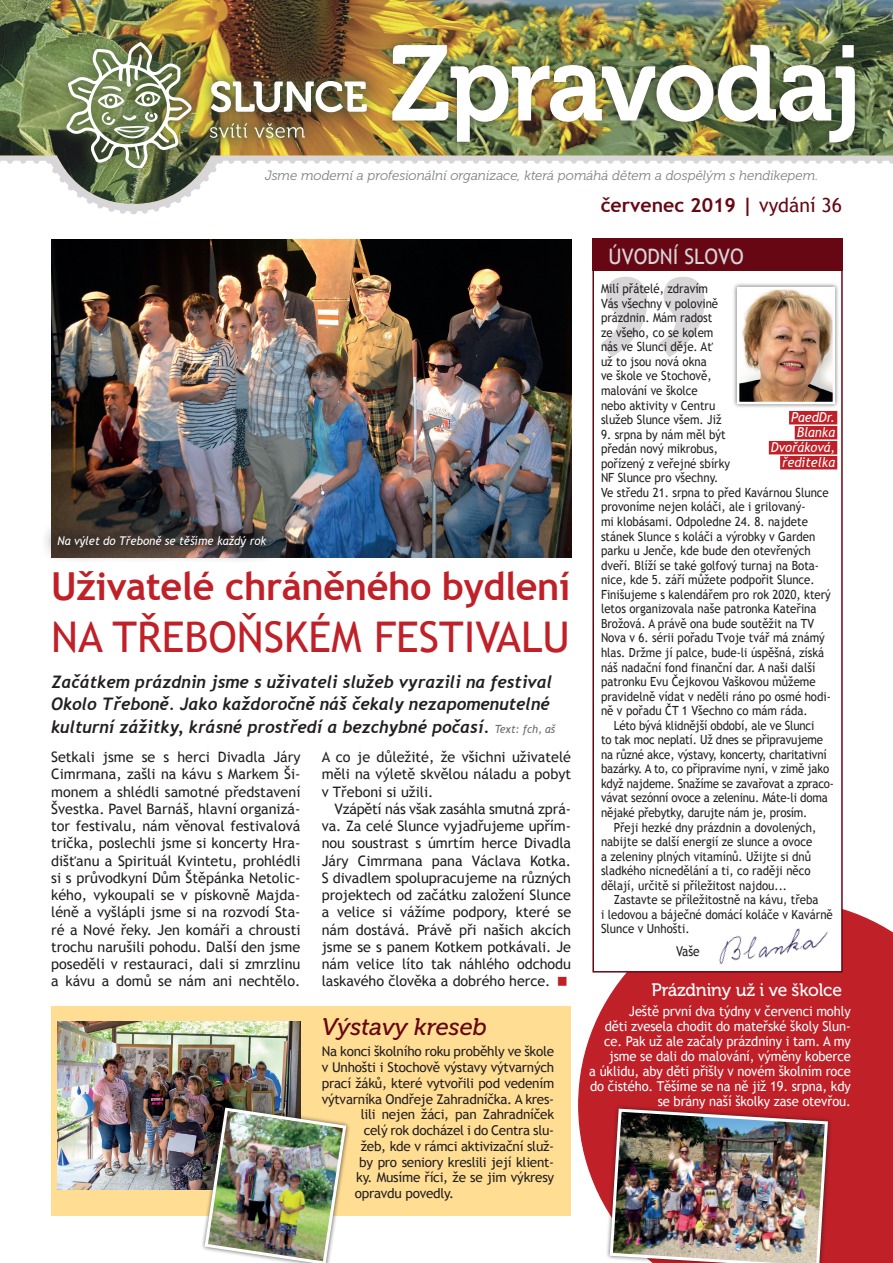
<style>
.page{position:relative;width:893px;height:1263px;background:#fff}
.page>*{position:absolute;margin:0;border:0;box-sizing:border-box;transform-origin:0 0}
.t1{font:700 255.45px "Trebuchet MS";color:#d8d6d8}
.t2{font:106.2px "Museo 700";letter-spacing:-.02em;color:#fff;scale:.96 1}
.t3{font:42.3px "Trebuchet MS";color:#c02028}
.t4{font:700 38.55px "Trebuchet MS";letter-spacing:-.01em;color:#c02028}
.t5{font:italic 24px "Museo 500";color:#670714}
.t6{font:21.3px "Trebuchet MS";color:#d8d6d8;scale:.95 1}
.t7{font:700 19.5px "Trebuchet MS";color:#670714}
.t8{font:18px "Museo 500";letter-spacing:-.01em;color:#fff}
.t9{font:italic 700 17.25px/22.5px "Trebuchet";color:#231f20}
.t10{font:14.4px/17.2px "Trebuchet MS";letter-spacing:-.005em;color:#231f20;text-align:justify}
.t11{font:13.65px/15px "Trebuchet MS";letter-spacing:-.01em;color:#fff;text-align:right;scale:.95 1}
.t12{font:13.5px "Trebuchet MS";letter-spacing:-.02em;color:#231f20}
.t13{font:italic 13.5px "Museo 300";color:#808285}
.t14{font:italic 13.5px/15px "Trebuchet MS";color:#fff;text-align:right;scale:.95 1}
.t15{font:13.5px "Trebuchet MS";letter-spacing:-.02em;color:#231f20;scale:.88 1}
.t16{font:12.6px/14.5px "Trebuchet MS";color:#231f20;scale:.91 1}
.t17{font:italic 12px "Trebuchet MS";color:#fff;scale:.95 1}
.s1{font-weight:400}
.s2{font-family:"Trebuchet MS";font-weight:400;font-size:11.25px;color:#6c6d70}
</style>
<div class="page">
<img style="left:51px;top:239px;width:520px;height:318px">
<svg style="left:578px;top:909px;width:315px;height:354px;background:#c6373f"></svg>
<div style="left:592px;top:241px;width:251px;height:731px;background:#fff;border:2px solid #670714"></div>
<svg style="left:97px;top:204px;width:74px;height:11px"></svg>
<img style="left:0;top:0;width:893px;height:204px">
<div style="left:53px;top:29px;width:326px;height:152px;background:#4c6136;opacity:.84"></div>
<img style="left:58px;top:34px;width:316px;height:134px">
<div style="left:384px;top:36px;width:480px;height:115px;background:#231f20;opacity:.6"></div>
<div style="left:592px;top:238px;width:251px;height:33px;background:#670714"></div>
<div style="left:40px;top:518px;width:244px;height:47px;background:#231f20;opacity:.95"></div>
<div style="left:789px;top:411px;width:48px;height:13px;background:#c02028"></div>
<div style="left:795px;top:426px;width:42px;height:13px;background:#c02028"></div>
<div style="left:769px;top:441px;width:68px;height:13px;background:#c02028"></div>
<div style="left:780px;top:456px;width:57px;height:13px;background:#c02028"></div>
<div style="left:732px;top:282px;width:108px;height:126px;background:#231f20;opacity:.7"></div>
<img style="left:740px;top:290px;width:92px;height:111px">
<div style="left:737px;top:287px;width:98px;height:117px;border:2px solid #fff"></div>
<img style="left:713px;top:904px;width:130px;height:75px">
<div style="left:606px;top:1104px;width:226px;height:159px;background:#231f20;opacity:.7"></div>
<img style="left:608px;top:1107px;width:221px;height:156px">
<div style="left:51px;top:1006px;width:519px;height:210px;background:#ffdd93"></div>
<img style="left:58px;top:1022px;width:242px;height:168px">
<div style="left:200px;top:1103px;width:150px;height:160px;background:#231f20;opacity:.7"></div>
<img style="left:203px;top:1106px;width:145px;height:157px">
<h2 class="t2" style="left:391px;top:25px;width:493px">Zpravodaj</h2>
<p class="t13" style="left:265px;top:168px;width:555px">Jsme moderní a profesionální organizace, která pomáhá dětem a dospělým s hendikepem.</p>
<h3 class="t7" style="left:601px;top:193px;width:243px">červenec 2019 | <span class="s1">vydání 36</span></h3>
<p class="t17" style="left:57px;top:534px;width:221px">Na výlet do Třeboně se těšíme každý rok</p>
<h3 class="t4" style="left:51px;top:562px;width:521px">Uživatelé chráněného bydlení</h3>
<h3 class="t3" style="left:51px;top:612px;width:346px">na třeboňskémfest</h3>
<h3 class="t3" style="left:464px;top:612px;width:36px">ivalu</h3>
<h3 class="t9" style="left:51px;top:671px;width:506px">Začátkem prázdnin jsme s uživateli služeb vyrazili na festival<br>Okolo Třeboně. Jako každoročně náš čekaly nezapomenutelné kulturní zážitky, krásné prostředí a bezchybné počasí. <span class="s2">Text: fch, aš</span></h3>
<p class="t10" style="left:51px;top:748px;width:251px">Setkali jsme se s herci Divadla Járy Cimrmana, zašli na kávu s Markem Ši&shy;monem a shlédli samotné představení Švestka. Pavel Barnáš, hlavní organizá&shy;tor festivalu, nám věnoval festivalová trička, poslechli jsme si koncerty Hra&shy;dišťanu a Spirituál Kvintetu, prohlédli si s průvodkyní Dům Štěpánka Netolic&shy;kého, vykoupali se v pískovně Majda&shy;léně a vyšlápli jsme si na rozvodí Sta&shy;ré a Nové řeky. Jen komáři a chrousti trochu narušili pohodu. Další den jsme poseděli v restauraci, dali si zmrzlinu a kávu a domů se nám ani nechtělo.</p>
<p class="t10" style="left:322px;top:748px;width:251px">A co je důležité, že všichni uživatelé měli na výletě skvělou náladu a pobyt v Třeboni si užili.</p>
<p class="t10" style="left:322px;top:800px;width:251px;text-align:left;text-indent:13px">Vzápětí nás však zasáhla smutná zprá&shy;va. Za celé Slunce vyjadřujeme upřím&shy;nou soustrast s úmrtím herce Divadla Járy Cimrmana pana Václava Kotka.<br>S divadlem spolupracujeme na různých projektech od začátku založení Slunce a velice si vážíme podpory, které se nám dostává. Právě při našich akcích jsme se s panem Kotkem potkávali. Je nám velice líto tak náhlého odchodu laskavého člověka a dobrého herce.</p>
<h3 class="t5" style="left:322px;top:1014px;width:167px">Výstavy kreseb</h3>
<p class="t12" style="left:322px;top:1043px;width:234px">Na konci školního roku proběhly ve škole</p>
<p class="t12" style="left:322px;top:1059px;width:234px">v Unhošti i Stochově výstavy výtvarných</p>
<p class="t12" style="left:322px;top:1075px;width:234px">prací žáků, které vytvořili pod vedením</p>
<p class="t12" style="left:322px;top:1091px;width:234px">výtvarníka Ondřeje Zahradníčka. A kres-</p>
<p class="t12" style="left:361px;top:1106px;width:195px">lili nejen žáci, pan Zahradníček</p>
<p class="t12" style="left:364px;top:1122px;width:192px">celý rok docházel i do Centra slu-</p>
<p class="t12" style="left:361px;top:1138px;width:195px">žeb, kde v rámci aktivizační služ-</p>
<p class="t12" style="left:359px;top:1154px;width:196px">by pro seniory kreslili její klient-</p>
<p class="t12" style="left:356px;top:1169px;width:199px">ky. Musíme říci, že se jim výkresy</p>
<p class="t12" style="left:355px;top:1185px;width:101px">opravdu povedly.</p>
<h3 class="t6" style="left:609px;top:244px;width:28px">Úvodn</h3>
<h3 class="t6" style="left:673px;top:244px;width:37px">í Slovo</h3>
<h1 class="t1" style="left:585px;top:61px;width:135px">„</h1>
<p class="t16" style="left:601px;top:282px;width:134px">Milí přátelé, zdravím<br>Vás všechny v polovině prázdnin. Mám radost ze všeho, co se kolem nás ve Slunci děje. Ať už to jsou nová okna ve škole ve Stochově, malování ve školce nebo aktivity v Centru služeb Slunce všem. Již</p>
<p class="t16" style="left:601px;top:427px;width:254px">9. srpna by nám měl být<br>předán nový mikrobus,<br>pořízený z veřejné sbírky<br>NF Slunce pro všechny.<br>Ve středu 21. srpna to před Kavárnou Slunce provoníme nejen koláči, ale i grilovaný-<br>mi klobásami. Odpoledne 24. 8. najdete stánek Slunce s koláči a výrobky v Garden parku u Jenče, kde bude den otevřených dveří. Blíží se také golfový turnaj na Bota&shy;nice, kde 5. září můžete podpořit Slunce.<br>Finišujeme s kalendářem pro rok 2020, který letos organizovala naše patronka Kateřina Brožová. A právě ona bude soutěžit na TV Nova v 6. sérii pořadu Tvoje tvář má známý hlas. Držme jí palce, bude-li úspěšná, získá náš nadační fond finanční dar. A naši další patronku Evu Čejkovou Vaškovou můžeme pravidelně vídat v neděli ráno po osmé hodi&shy;ně v pořadu ČT 1 Všechno co mám ráda.</p>
<p class="t16" style="left:601px;top:718px;width:258px;text-indent:13px">Léto bývá klidnější období, ale ve Slunci<br>to tak moc neplatí. Už dnes se připravujeme na různé akce, výstavy, koncerty, charitativní bazárky. A to, co připravíme nyní, v zimě jako když najdeme. Snažíme se zavařovat a zpraco&shy;vávat sezónní ovoce a zeleninu. Máte-li doma nějaké přebytky, darujte nám je, prosím.</p>
<p class="t16" style="left:601px;top:820px;width:238px;text-indent:13px">Přeji hezké dny prázdnin a dovolených, nabijte se další energií ze slunce a ovoce a zeleniny plných vitamínů. Užijte si dnů sladkého nicnedělání a ti, co raději něco dělají, určitě si příležitost najdou...</p>
<p class="t16" style="left:601px;top:893px;width:256px;text-indent:13px">Zastavte se příležitostně na kávu, třeba<br>i ledovou a báječné domácí koláče v Kavárně<br>Slunce v Unhošti.</p>
<p class="t15" style="left:676px;top:944px;width:28px">Vaše</p>
<p class="t14" style="left:771px;top:410px;width:69px">PaedDr.<br>Blanka<br>Dvořáková, ředitelka</p>
<h3 class="t8" style="left:651px;top:980px;width:192px">Prázdniny už i ve školce</h3>
<p class="t11" style="left:589px;top:1004px;width:277px">Ještě první dva týdny v červenci mohly<br>děti zvesela chodit do mateřské školy Slun&shy;ce. Pak už ale začaly prázdniny i tam. A my jsme se dali do malování, výměny koberce<br>a úklidu, aby děti přišly v novém školním roce do čistého. Těšíme se na ně již 19. srpna, kdy se brány naší školky zase otevřou.</p>
</div>
